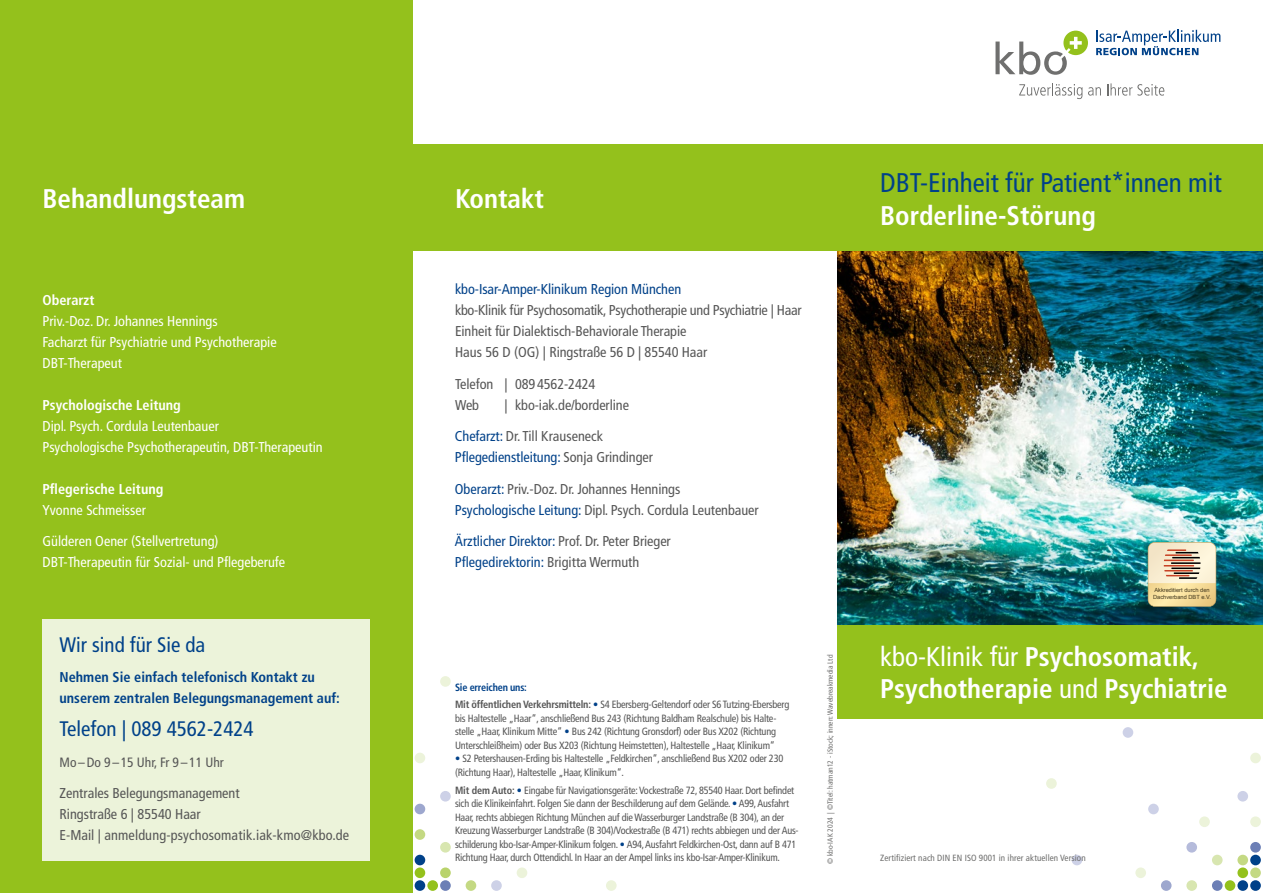
<style>
.page{position:relative;width:1263px;height:893px;background:#fff}
.page>*{position:absolute;margin:0;border:0;box-sizing:border-box;transform-origin:0 0}
.t1{font:700 condensed 27px/33px "Frutiger LT Com";color:#fff}
.t2{font:condensed 27px "Frutiger LT Com";color:#004189}
.t3{font:condensed 21px "Frutiger LT Com";color:#004189}
.t4{font:condensed 14.25px/21px "Frutiger LT Com";letter-spacing:-.005em;color:#565656}
.t5{font:condensed 14.25px/21px "Frutiger LT Com";color:#fff}
.t6{font:condensed 14.25px/21px "Frutiger LT Com";letter-spacing:-.005em;color:#004189}
.t7{font:700 condensed 14.25px/21px "Frutiger LT Com";color:#004189}
.t8{font:700 condensed 14.25px "Frutiger LT Com";color:#fff}
.t9{font:condensed 13.5px "Frutiger LT Com";color:#565656}
.t10{font:condensed 10.5px/13.5px "Frutiger LT Com";letter-spacing:-.02em;color:#565656}
.t11{font:condensed 9px "Frutiger LT Com";letter-spacing:.01em;color:#6f6f6e}
.t12{font:condensed 7.5px "Frutiger LT Com";color:#6f6f6e}
.t13{font:5.7px/6.8px "Arial";color:#41371d}
.s1{color:#004189}
.s2{color:#565656}
.s3{font-weight:700;color:#004189}
.s4{font-weight:700}
.s5{font-weight:400}
</style>
<div class="page">
<div style="left:1046px;top:778px;width:11px;height:11px;background:#ecf3da;border-radius:50%"></div>
<div style="left:1071px;top:855px;width:11px;height:10px;background:#cdd1e7;border-radius:50%"></div>
<div style="left:1123px;top:727px;width:10px;height:11px;background:#cdd1e7;border-radius:50%"></div>
<div style="left:1135px;top:867px;width:11px;height:11px;background:#ecf3da;border-radius:50%"></div>
<div style="left:1148px;top:804px;width:11px;height:10px;background:#cdd1e7;border-radius:50%"></div>
<div style="left:1161px;top:880px;width:10px;height:11px;background:#9da7ce;border-radius:50%"></div>
<div style="left:1186px;top:880px;width:11px;height:11px;background:#d8e6b0;border-radius:50%"></div>
<div style="left:1186px;top:842px;width:11px;height:11px;background:#b5bbdb;border-radius:50%"></div>
<div style="left:1199px;top:816px;width:11px;height:11px;background:#ecf3da;border-radius:50%"></div>
<div style="left:1212px;top:880px;width:10px;height:11px;background:#6c7fb6;border-radius:50%"></div>
<div style="left:1212px;top:855px;width:10px;height:10px;background:#d8e6b0;border-radius:50%"></div>
<div style="left:1225px;top:880px;width:10px;height:11px;background:#94c11c;border-radius:50%"></div>
<div style="left:1237px;top:880px;width:11px;height:11px;background:#004189;border-radius:50%"></div>
<div style="left:1237px;top:867px;width:11px;height:11px;background:#94c11c;border-radius:50%"></div>
<div style="left:1237px;top:855px;width:11px;height:10px;background:#c4d983;border-radius:50%"></div>
<div style="left:1237px;top:791px;width:11px;height:10px;background:#cdd1e7;border-radius:50%"></div>
<div style="left:1250px;top:880px;width:11px;height:11px;background:#004189;border-radius:50%"></div>
<div style="left:1250px;top:867px;width:11px;height:11px;background:#c4d983;border-radius:50%"></div>
<div style="left:1250px;top:855px;width:11px;height:10px;background:#004189;border-radius:50%"></div>
<div style="left:1250px;top:842px;width:11px;height:11px;background:#6c7fb6;border-radius:50%"></div>
<div style="left:1250px;top:816px;width:11px;height:11px;background:#ecf3da;border-radius:50%"></div>
<div style="left:1250px;top:753px;width:11px;height:10px;background:#ecf3da;border-radius:50%"></div>
<div style="left:606px;top:880px;width:11px;height:11px;background:#ecf3da;border-radius:50%"></div>
<div style="left:491px;top:880px;width:11px;height:11px;background:#cdd1e7;border-radius:50%"></div>
<div style="left:466px;top:880px;width:10px;height:11px;background:#c4d983;border-radius:50%"></div>
<div style="left:440px;top:880px;width:11px;height:11px;background:#6c7fb6;border-radius:50%"></div>
<div style="left:427px;top:880px;width:11px;height:11px;background:#94c11c;border-radius:50%"></div>
<div style="left:415px;top:880px;width:10px;height:11px;background:#004189;border-radius:50%"></div>
<div style="left:517px;top:867px;width:10px;height:11px;background:#ecf3da;border-radius:50%"></div>
<div style="left:440px;top:867px;width:11px;height:11px;background:#b9d36b;border-radius:50%"></div>
<div style="left:415px;top:867px;width:10px;height:11px;background:#94c11c;border-radius:50%"></div>
<div style="left:415px;top:855px;width:10px;height:10px;background:#004189;border-radius:50%"></div>
<div style="left:440px;top:842px;width:11px;height:11px;background:#d8e6b0;border-radius:50%"></div>
<div style="left:415px;top:829px;width:10px;height:11px;background:#c4d983;border-radius:50%"></div>
<div style="left:415px;top:804px;width:10px;height:10px;background:#9da7ce;border-radius:50%"></div>
<div style="left:440px;top:791px;width:11px;height:10px;background:#cdd1e7;border-radius:50%"></div>
<div style="left:415px;top:753px;width:10px;height:10px;background:#ecf3da;border-radius:50%"></div>
<div style="left:440px;top:676px;width:11px;height:11px;background:#ecf3da;border-radius:50%"></div>
<img style="left:838px;top:251px;width:425px;height:374px">
<div style="left:838px;top:145px;width:425px;height:106px;background:#94c11c"></div>
<div style="left:838px;top:625px;width:425px;height:94px;background:#94c11c"></div>
<div style="left:412px;top:145px;width:426px;height:106px;background:#94c11c"></div>
<div style="left:0;top:0;width:412px;height:893px;background:#94c11c"></div>
<div style="left:43px;top:620px;width:327px;height:241px;background:#ecf3da"></div>
<svg style="left:995px;top:31px;width:93px;height:44px"></svg>
<svg style="left:1019px;top:83px;width:63px;height:16px"></svg>
<svg style="left:1088px;top:87px;width:13px;height:9px"></svg>
<svg style="left:1107px;top:83px;width:57px;height:13px"></svg>
<svg style="left:1096px;top:30px;width:124px;height:25px"></svg>
<svg style="left:1148px;top:542px;width:68px;height:65px;background:#e3cea5"></svg>
<h1 class="t1" style="left:43px;top:182px;width:204px">Behandlungsteam</h1>
<h3 class="t8" style="left:43px;top:291px;width:53px">Oberarzt</h3>
<h3 class="t5" style="left:43px;top:310px;width:236px">Priv.-Doz. Dr. Johannes Hennings<br>Facharzt für Psychiatrie und Psychotherapie<br>DBT-Therapeut</h3>
<h3 class="t8" style="left:43px;top:396px;width:140px">Psychologische Leitung</h3>
<h3 class="t5" style="left:43px;top:415px;width:282px">Dipl. Psych. Cordula Leutenbauer<br>Psychologische Psychotherapeutin, DBT-Therapeutin</h3>
<h3 class="t8" style="left:43px;top:480px;width:122px">Pflegerische Leitung</h3>
<h3 class="t5" style="left:43px;top:499px;width:105px">Yvonne Schmeisser</h3>
<h3 class="t5" style="left:43px;top:531px;width:244px">Gülderen Oener (Stellvertretung)<br>DBT-Therapeutin für Sozial- und Pflegeberufe</h3>
<h2 class="t3" style="left:60px;top:633px;width:147px">Wir sind für Sie da</h2>
<h3 class="t7" style="left:60px;top:666px;width:282px">Nehmen Sie einfach telefonisch Kontakt zu unserem zentralen Belegungsmanagement auf:</h3>
<h2 class="t3" style="left:60px;top:717px;width:196px">Telefon | 089 4562-2424</h2>
<p class="t9" style="left:60px;top:754px;width:166px">Mo –Do 9–15 Uhr, Fr 9–11 Uhr</p>
<h3 class="t4" style="left:60px;top:783px;width:291px">Zentrales Belegungsmanagement<br>Ringstraße 6 | 85540 Haar<br>E-Mail | anmeldung-psychosomatik.iak-kmo@kbo.de</h3>
<h1 class="t1" style="left:455px;top:182px;width:91px">Kontakt</h1>
<h3 class="t6" style="left:455px;top:279px;width:228px">kbo-Isar-Amper-Klinikum Region München</h3>
<h3 class="t4" style="left:455px;top:300px;width:348px">kbo-Klinik für Psychosomatik, Psychotherapie und Psychiatrie | Haar<br>Einheit für Dialektisch-Behaviorale Therapie<br>Haus 56 D (OG) | Ringstraße 56 D | 85540 Haar</h3>
<h3 class="t4" style="left:455px;top:373px;width:142px">Telefon | 0894562-2424<br>Web</h3>
<h3 class="t4" style="left:504px;top:394px;width:126px">| kbo-iak.de/borderline</h3>
<h3 class="t4" style="left:455px;top:426px;width:199px"><span class="s1">Chefarzt:</span> Dr. Till Krauseneck<br><span class="s1">Pflegedienstleitung:</span> Sonja Grindinger</h3>
<h3 class="t4" style="left:455px;top:478px;width:305px"><span class="s1">Oberarzt:</span> Priv.-Doz. Dr. Johannes Hennings<br><span class="s1">Psychologische Leitung:</span> Dipl. Psych. Cordula Leutenbauer</h3>
<h3 class="t6" style="left:455px;top:531px;width:217px">Ärztlicher Direktor: <span class="s2">Prof. Dr. Peter Brieger<br></span>Pflegedirektorin: <span class="s2">Brigitta Wermuth</span></h3>
<p class="t10" style="left:455px;top:678px;width:336px;line-height:17.7px"><span class="s3">Sie erreichen uns:<br></span><span class="s4">Mit öffentlichen Verkehrsmitteln:</span> <span class="s1">•</span> S4 Ebersberg-Geltendorf oder S6 Tutzing-Ebersberg</p>
<p class="t10" style="left:455px;top:711px;width:323px;text-align:justify">bis Haltestelle „Haar“, anschließend Bus 243 (Richtung Baldham Realschule) bis Halte&shy;stelle „Haar, Klinikum Mitte“ <span class="s1">•</span> Bus 242 (Richtung Gronsdorf) oder Bus X202 (Richtung Unterschleißheim) oder Bus X203 (Richtung Heimstetten), Haltestelle „Haar, Klinikum“</p>
<p class="t10" style="left:455px;top:752px;width:330px"><span class="s1">•</span> S2 Petershausen-Erding bis Haltestelle „Feldkirchen“, anschließend Bus X202 oder 230 (Richtung Haar), Haltestelle „Haar, Klinikum“.</p>
<p class="t10" style="left:455px;top:783px;width:345px"><span class="s4">Mit dem Auto:</span> <span class="s1">•</span> Eingabe für Navigationsgeräte: Vockestraße 72, 85540 Haar. Dort befindet sich die Klinikeinfahrt. Folgen Sie dann der Beschilderung auf dem Gelände. <span class="s1">•</span> A99, Ausfahrt Haar, rechts abbiegen Richtung München auf die Wasserburger Landstraße (B 304), an der Kreuzung Wasserburger Landstraße (B 304)/Vockestraße (B 471) rechts abbiegen und der Aus&shy;schilderung kbo-Isar-Amper-Klinikum folgen. <span class="s1">•</span> A94, Ausfahrt Feldkirchen-Ost, dann auf B 471<br>Richtung Haar, durch Ottendichl. In Haar an der Ampel links ins kbo-Isar-Amper-Klinikum.</p>
<p class="t12" style="left:826px;top:864px;width:211px;rotate:-90deg">© kbo-IAK 2024 | ©Titel: hatman12 - iStock; innen: Wavebreakmedia Ltd</p>
<h1 class="t2" style="left:880px;top:167px;width:343px">DBT-Einheit für Patient*innen mit</h1>
<h1 class="t1" style="left:880px;top:199px;width:217px">Borderline-Störung</h1>
<p class="t13" style="left:1153px;top:587px;width:59px">Akkreditiert durch den<br>Dachverband DBT e.V.</p>
<h1 class="t1" style="left:880px;top:640px;width:349px"><span class="s5">kbo-Klinik für</span> Psychosomatik,<br>Psychotherapie <span class="s5">und</span> Psychiatrie</h1>
<p class="t11" style="left:880px;top:853px;width:207px">Zertifiziert nach DIN EN ISO 9001 in ihrer aktuellen Version</p>
</div>
